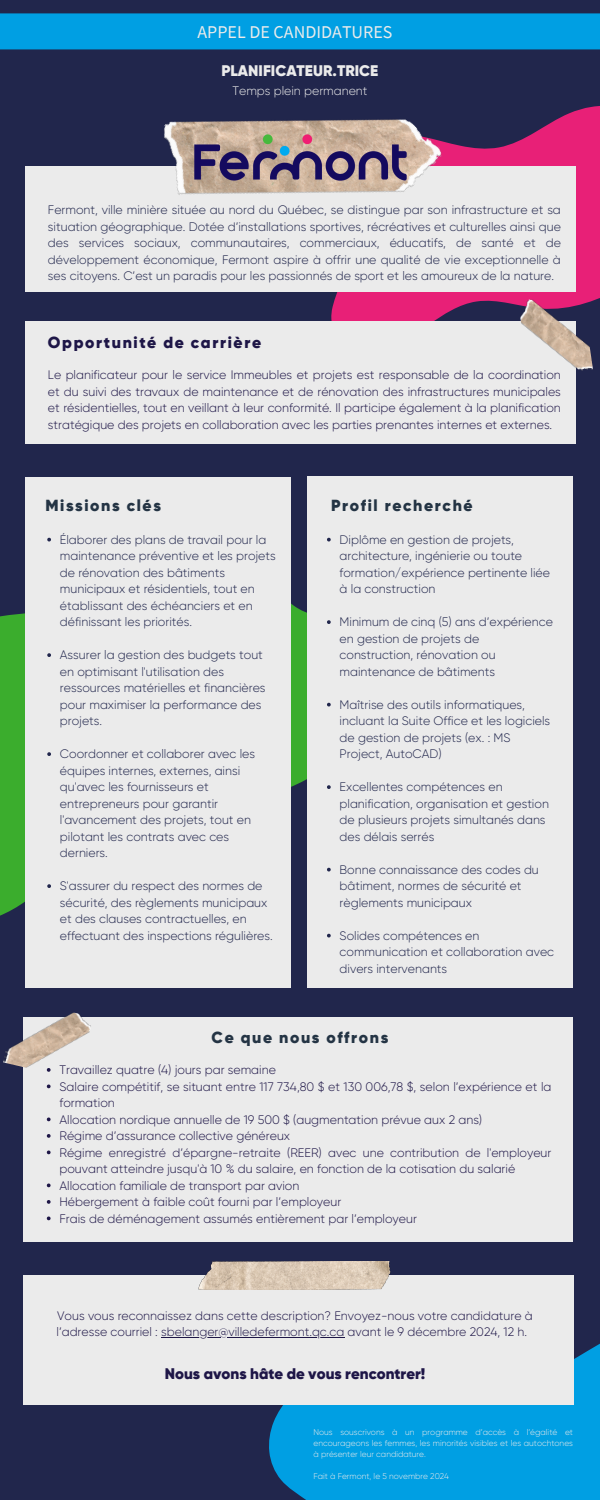
<style>
.page{position:relative;width:600px;height:1500px;background:#21264c}
.page>*{position:absolute;margin:0;border:0;box-sizing:border-box;transform-origin:0 0}
.t1{font:18px "Source Sans Pro";color:#ebebeb}
.t2{font:900 16px "Gilroy";letter-spacing:.1em;color:#243444}
.t3{font:900 16px "Gilroy";letter-spacing:.1em;color:#1e1647}
.t4{font:900 15.3px "Gilroy";color:#1e1647}
.t5{font:900 15.3px "Gilroy";color:#ebebeb}
.t6{font:300 12.3px/16.5px "Gilroy";color:#21264c}
.t7{font:300 12.3px/16.5px "Gilroy";color:#1e1647}
.t8{font:300 12.3px "Gilroy";color:#ebebeb}
.t9{font:300 8.3px/11.1px "Gilroy";color:#ebebeb;text-align:justify}
</style>
<div class="page">
<svg style="left:269px;top:1289px;width:331px;height:211px;background:#0396d8"></svg>
<svg style="left:0;top:477px;width:307px;height:439px;fill:#3bad2d"></svg>
<svg style="left:331px;top:106px;width:269px;height:215px;fill:#e82077"></svg>
<div style="left:25px;top:167px;width:550px;height:125px;background:#ebebeb"></div>
<div style="left:0;top:13px;width:600px;height:36px;background:#009fe3"></div>
<div style="left:25px;top:321px;width:550px;height:123px;background:#ebebeb"></div>
<div style="left:25px;top:478px;width:266px;height:510px;background:#ebebeb"></div>
<div style="left:307px;top:476px;width:266px;height:512px;background:#ebebeb"></div>
<div style="left:23px;top:1017px;width:550px;height:225px;background:#ebebeb"></div>
<img style="left:518px;top:292px;width:75px;height:86px">
<svg style="left:47px;top:1085px;width:4px;height:3px"></svg>
<svg style="left:47px;top:1118px;width:4px;height:3px"></svg>
<svg style="left:47px;top:1134px;width:4px;height:4px"></svg>
<svg style="left:47px;top:1151px;width:4px;height:3px"></svg>
<svg style="left:47px;top:1184px;width:4px;height:3px"></svg>
<svg style="left:47px;top:1200px;width:4px;height:4px"></svg>
<svg style="left:47px;top:1217px;width:4px;height:3px"></svg>
<img style="left:3px;top:1012px;width:88px;height:60px">
<div style="left:23px;top:1275px;width:550px;height:130px;background:#ebebeb"></div>
<img style="left:199px;top:1261px;width:192px;height:29px">
<img style="left:136px;top:13px;width:309px;height:295px">
<svg style="left:47px;top:538px;width:4px;height:3px"></svg>
<svg style="left:47px;top:653px;width:4px;height:4px"></svg>
<svg style="left:47px;top:752px;width:4px;height:4px"></svg>
<svg style="left:47px;top:884px;width:4px;height:4px"></svg>
<img style="left:165px;top:115px;width:270px;height:93px">
<svg style="left:327px;top:538px;width:4px;height:3px"></svg>
<svg style="left:327px;top:620px;width:4px;height:4px"></svg>
<svg style="left:327px;top:703px;width:4px;height:3px"></svg>
<svg style="left:327px;top:785px;width:4px;height:4px"></svg>
<svg style="left:327px;top:868px;width:4px;height:3px"></svg>
<svg style="left:327px;top:934px;width:4px;height:3px"></svg>
<hr style="left:161px;top:1337px;width:183px;height:1px;background:#1e1647">
<p class="t1" style="left:197px;top:20px;width:197px">APPEL DE CANDIDATURES</p>
<p class="t5" style="left:222px;top:64px;width:158px">PLANIFICATEUR.TRICE</p>
<p class="t8" style="left:232px;top:84px;width:137px">Temps plein permanent</p>
<p class="t6" style="left:48px;top:202px;width:514px;text-align:justify">Fermont, ville minière située au nord du Québec, se distingue par son infrastructure et sa situation géographique. Dotée d’installations sportives, récréatives et culturelles ainsi que des services sociaux, communautaires, commerciaux, éducatifs, de santé et de développement économique, Fermont aspire à offrir une qualité de vie exceptionnelle à ses citoyens. C’est un paradis pour les passionnés de sport et les amoureux de la nature.</p>
<p class="t3" style="left:48px;top:336px;width:215px">Opportunité de carrière</p>
<h2 class="t7" style="left:48px;top:367px;width:514px;text-align:justify">Le planificateur pour le service Immeubles et projets est responsable de la coordination et du suivi des travaux de maintenance et de rénovation des infrastructures municipales et résidentielles, tout en veillant à leur conformité. Il participe également à la planification stratégique des projets en collaboration avec les parties prenantes internes et externes.</h2>
<p class="t2" style="left:45px;top:499px;width:117px">Missions clés</p>
<p class="t6" style="left:60px;top:531px;width:217px">Élaborer des plans de travail pour la maintenance préventive et les projets de rénovation des bâtiments municipaux et résidentiels, tout en établissant des échéanciers et en définissant les priorités.</p>
<p class="t6" style="left:60px;top:647px;width:207px">Assurer la gestion des budgets tout en optimisant l'utilisation des ressources matérielles et financières pour maximiser la performance des projets.</p>
<p class="t6" style="left:60px;top:746px;width:197px">Coordonner et collaborer avec les équipes internes, externes, ainsi qu'avec les fournisseurs et entrepreneurs pour garantir l'avancement des projets, tout en pilotant les contrats avec ces derniers.</p>
<p class="t6" style="left:60px;top:878px;width:214px">S'assurer du respect des normes de sécurité, des règlements municipaux et des clauses contractuelles, en effectuant des inspections régulières.</p>
<p class="t2" style="left:331px;top:499px;width:143px">Profil recherché</p>
<p class="t6" style="left:340px;top:531px;width:212px">Diplôme en gestion de projets, architecture, ingénierie ou toute formation/expérience pertinente liée à la construction</p>
<p class="t6" style="left:340px;top:614px;width:215px">Minimum de cinq (5) ans d’expérience en gestion de projets de construction, rénovation ou maintenance de bâtiments</p>
<p class="t6" style="left:340px;top:696px;width:212px">Maîtrise des outils informatiques, incluant la Suite Office et les logiciels de gestion de projets (ex. : MS<br>Project, AutoCAD)</p>
<p class="t6" style="left:340px;top:779px;width:211px">Excellentes compétences en planification, organisation et gestion de plusieurs projets simultanés dans des délais serrés</p>
<p class="t6" style="left:340px;top:861px;width:201px">Bonne connaissance des codes du bâtiment, normes de sécurité et règlements municipaux</p>
<p class="t6" style="left:340px;top:927px;width:216px">Solides compétences en communication et collaboration avec divers intervenants</p>
<h1 class="t2" style="left:212px;top:1031px;width:178px">Ce que nous offrons</h1>
<h2 class="t7" style="left:59px;top:1062px;width:218px">Travaillez quatre (4) jours par semaine</h2>
<p class="t7" style="left:59px;top:1078px;width:494px">Salaire compétitif, se situant entre 117 734,80 $ et 130 006,78 $, selon l’expérience et la formation</p>
<h3 class="t7" style="left:59px;top:1111px;width:424px">Allocation nordique annuelle de 19 500 $ (augmentation prévue aux 2 ans)</h3>
<p class="t7" style="left:59px;top:1128px;width:232px">Régime d’assurance collective généreux</p>
<h2 class="t7" style="left:59px;top:1144px;width:494px">Régime enregistré d’épargne-retraite (REER) avec une contribution de l'employeur pouvant atteindre jusqu'à 10 % du salaire, en fonction de la cotisation du salarié</h2>
<h3 class="t7" style="left:59px;top:1177px;width:241px">Allocation familiale de transport par avion</h3>
<p class="t7" style="left:59px;top:1194px;width:283px">Hébergement à faible coût fourni par l’employeur</p>
<h2 class="t7" style="left:59px;top:1210px;width:359px">Frais de déménagement assumés entièrement par l’employeur</h2>
<p class="t7" style="left:56px;top:1307px;width:478px">Vous vous reconnaissez dans cette description? Envoyez-nous votre candidature à l’adresse courriel : sbelanger@villedefermont.qc.ca avant le 9 décembre 2024, 12 h.</p>
<h3 class="t4" style="left:165px;top:1367px;width:262px">Nous avons hâte de vous rencontrer!</h3>
<h2 class="t9" style="left:313px;top:1426px;width:261px">Nous souscrivons à un programme d’accès à l’égalité et encourageons les femmes, les minorités visibles et les autochtones à présenter leur candidature.</h2>
<p class="t9" style="left:313px;top:1471px;width:137px">Fait à Fermont, le 5 novembre 2024</p>
</div>
